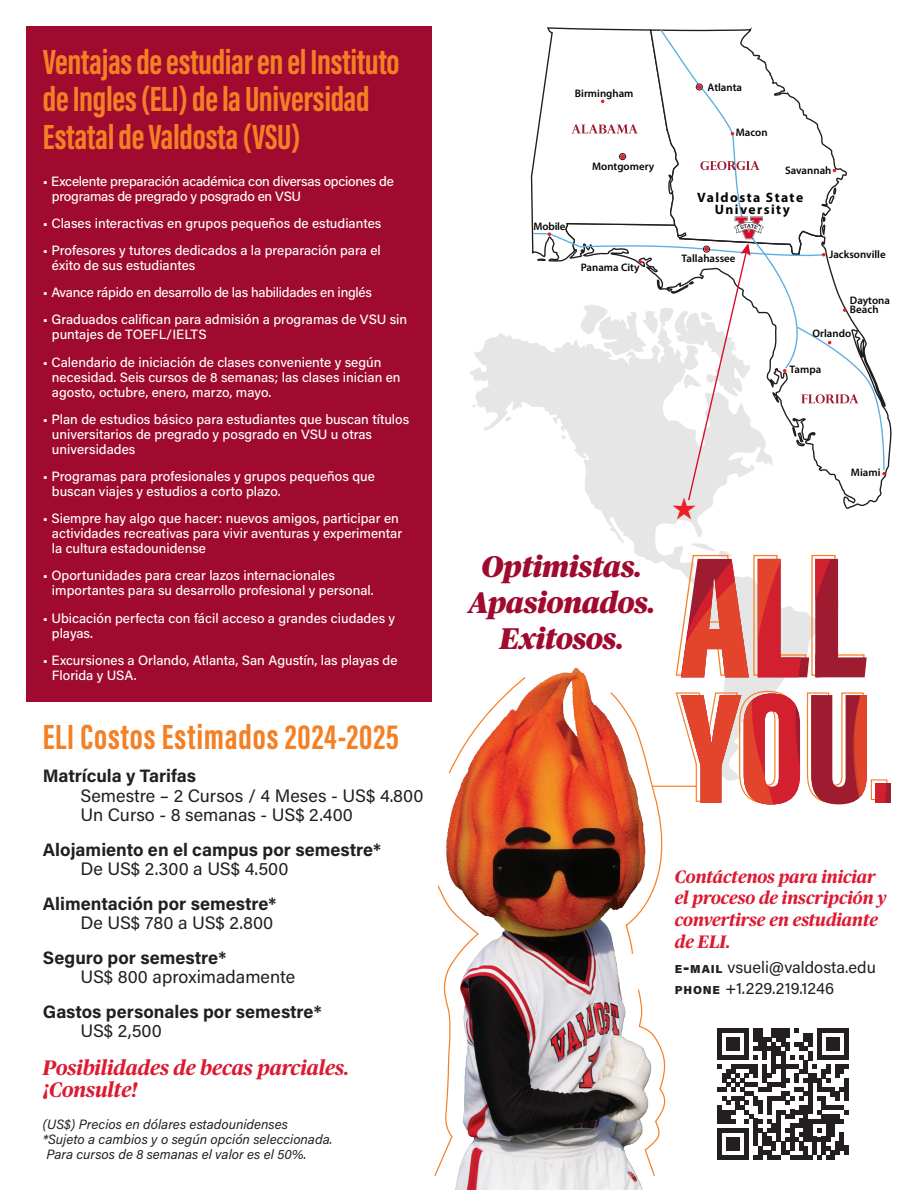
<style>
.page{position:relative;width:920px;height:1190px;background:#fff}
.page>*{position:absolute;margin:0;border:0;box-sizing:border-box;transform-origin:0 0}
.t1{font:700 36px/37.5px "Acumin Pro Extra Cond";letter-spacing:-.01em;color:#f48026}
.t2{font:700 36px "Acumin Pro Extra Cond";letter-spacing:.025em;color:#f48026}
.t3{font:italic 900 29.85px "Publico Headline";color:#a00a2f}
.t4{font:italic 700 21px "Publico Headline";color:#dc1a32}
.t5{font:18px "Acumin Pro";color:#231f20}
.t6{font:700 18px "Acumin Pro";color:#231f20}
.t7{font:italic 700 18px/21.6px "Publico Headline";color:#dc1a32}
.t8{font:16.5px/21px "Acumin Pro";color:#231f20}
.t9{font:700 13.65px/12.3px "Myriad Pro";letter-spacing:.105em;color:#040503;text-align:center}
.t10{font:500 13.5px/15px "Acumin Pro";color:#fff}
.t11{font:500 13.5px/15px "Acumin Pro";letter-spacing:-.02em;color:#fff}
.t12{font:italic 13.5px "Acumin Pro";color:#231f20}
.t13{font:600 10.95px/9.6px "Myriad Pro";color:#040503}
.s1{font-weight:900;font-size:11.55px}
.s2{font-weight:900}
</style>
<div class="page">
<div style="left:26px;top:26px;width:406px;height:675px;background:#a00a2f"></div>
<svg style="left:469px;top:333px;width:234px;height:210px"></svg>
<svg style="left:505px;top:416px;width:6px;height:6px"></svg>
<svg style="left:471px;top:404px;width:4px;height:3px"></svg>
<img style="left:333px;top:668px;width:309px;height:521px">
<svg style="left:636px;top:987px;width:30px;height:189px"></svg>
<svg style="left:447px;top:676px;width:79px;height:98px"></svg>
<svg style="left:433px;top:884px;width:46px;height:292px"></svg>
<svg style="left:717px;top:1028px;width:131px;height:131px"></svg>
<div style="left:843px;top:1145px;width:5px;height:9px;background:#231f20"></div>
<svg style="left:609px;top:543px;width:257px;height:411px"></svg>
<div style="left:870px;top:779px;width:17px;height:20px;border:1px solid #f36c27"></div>
<svg style="left:875px;top:783px;width:15px;height:19px"></svg>
<hr style="left:652px;top:785px;width:44px;height:1px;background:#f48026">
<svg style="left:530px;top:27px;width:355px;height:491px"></svg>
<p class="t1" style="left:43px;top:43px;width:358px">Ventajas de estudiar en el Instituto de Ingles (ELI) de la Universidad<br>Estatal de Valdosta (VSU)</p>
<p class="t11" style="left:52px;top:173px;width:343px;text-indent:-9px">• Excelente preparación académica con diversas opciones de programas de pregrado y posgrado en VSU</p>
<p class="t10" style="left:43px;top:215px;width:340px">• Clases interactivas en grupos pequeños de estudiantes</p>
<p class="t10" style="left:52px;top:242px;width:330px;text-indent:-9px">• Profesores y tutores dedicados a la preparación para el éxito de sus estudiantes</p>
<p class="t11" style="left:43px;top:284px;width:330px">• Avance rápido en desarrollo de las habilidades en inglés</p>
<p class="t10" style="left:52px;top:311px;width:357px;text-indent:-9px">• Graduados califican para admisión a programas de VSU sin puntajes de TOEFL/IELTS</p>
<p class="t10" style="left:52px;top:354px;width:350px;text-indent:-9px">• Calendario de iniciación de clases conveniente y según necesidad. Seis cursos de 8 semanas; las clases inician en agosto, octubre, enero, marzo, mayo.</p>
<p class="t10" style="left:52px;top:411px;width:359px;text-indent:-9px">• Plan de estudios básico para estudiantes que buscan títulos universitarios de pregrado y posgrado en VSU u otras universidades</p>
<p class="t10" style="left:52px;top:468px;width:324px;text-indent:-9px">• Programas para profesionales y grupos pequeños que buscan viajes y estudios a corto plazo.</p>
<p class="t10" style="left:52px;top:510px;width:352px;text-indent:-9px">• Siempre hay algo que hacer: nuevos amigos, participar en actividades recreativas para vivir aventuras y experimentar la cultura estadounidense</p>
<p class="t10" style="left:52px;top:567px;width:323px;text-indent:-9px">• Oportunidades para crear lazos internacionales importantes para su desarrollo profesional y personal.</p>
<p class="t10" style="left:52px;top:609px;width:344px;text-indent:-9px">• Ubicación perfecta con fácil acceso a grandes ciudades y playas.</p>
<p class="t10" style="left:52px;top:651px;width:347px;text-indent:-9px">• Excursiones a Orlando, Atlanta, San Agustín, las playas de<br>Florida y USA.</p>
<p class="t2" style="left:43px;top:714px;width:357px">ELI Costos Estimados 2024-2025</p>
<p class="t6" style="left:43px;top:762px;width:155px">Matrícula y Tarifas</p>
<p class="t5" style="left:80px;top:782px;width:344px">Semestre – 2 Cursos / 4 Meses - US$ 4.800</p>
<p class="t5" style="left:80px;top:802px;width:274px">Un Curso - 8 semanas - US$ 2.400</p>
<p class="t6" style="left:43px;top:836px;width:339px">Alojamiento en el campus por semestre*</p>
<p class="t5" style="left:80px;top:856px;width:209px">De US$ 2.300 a US$ 4.500</p>
<p class="t6" style="left:43px;top:890px;width:235px">Alimentación por semestre*</p>
<p class="t5" style="left:80px;top:910px;width:194px">De US$ 780 a US$ 2.800</p>
<p class="t6" style="left:43px;top:944px;width:185px">Seguro por semestre*</p>
<p class="t5" style="left:80px;top:964px;width:216px">US$ 800 aproximadamente</p>
<p class="t6" style="left:43px;top:998px;width:280px">Gastos personales por semestre*</p>
<p class="t5" style="left:80px;top:1018px;width:83px">US$ 2,500</p>
<p class="t4" style="left:43px;top:1051px;width:307px">Posibilidades de becas parciales.</p>
<p class="t4" style="left:43px;top:1074px;width:96px">¡Consulte!</p>
<p class="t12" style="left:43px;top:1114px;width:246px">(US$) Precios en dólares estadounidenses</p>
<p class="t12" style="left:43px;top:1129px;width:291px">*Sujeto a cambios y o según opción seleccionada.</p>
<p class="t12" style="left:46px;top:1144px;width:261px">Para cursos de 8 semanas el valor es el 50%.</p>
<p class="t13" style="left:575px;top:88px;width:60px">Birmingham</p>
<p class="t13" style="left:592px;top:161px;width:64px">Montgomery</p>
<p class="t13" style="left:533px;top:221px;width:34px">Mobile</p>
<p class="t13" style="left:580px;top:262px;width:60px">Panama City</p>
<p class="t13" style="left:707px;top:82px;width:36px">Atlanta</p>
<p class="t13" style="left:735px;top:127px;width:33px">Macon</p>
<p class="t13" style="left:784px;top:165px;width:48px">Savannah</p>
<p class="t9" style="left:697px;top:190px;width:107px">Valdosta State<br>University</p>
<p class="t13" style="left:681px;top:253px;width:55px">Tallahassee</p>
<p class="t13" style="left:828px;top:249px;width:58px">Jacksonville</p>
<p class="t13" style="left:849px;top:295px;width:42px">Daytona<br>Beach</p>
<p class="t13" style="left:812px;top:328px;width:40px">Orlando</p>
<p class="t13" style="left:789px;top:364px;width:33px">Tampa</p>
<p class="t3" style="left:481px;top:544px;width:161px">Optimistas.</p>
<p class="t3" style="left:468px;top:580px;width:188px">Apasionados.</p>
<p class="t3" style="left:499px;top:616px;width:125px">Exitosos.</p>
<p class="t13" style="left:850px;top:467px;width:31px">Miami</p>
<p class="t7" style="left:674px;top:864px;width:213px">Contáctenos para iniciar el proceso de inscripción y convertirse en estudiante de ELI.</p>
<p class="t8" style="left:674px;top:955px;width:202px"><span class="s1">E</span><span class="s2">-</span><span class="s1">MAIL</span> vsueli@valdosta.edu<br><span class="s1">PHONE</span> +1.229.219.1246</p>
</div>
